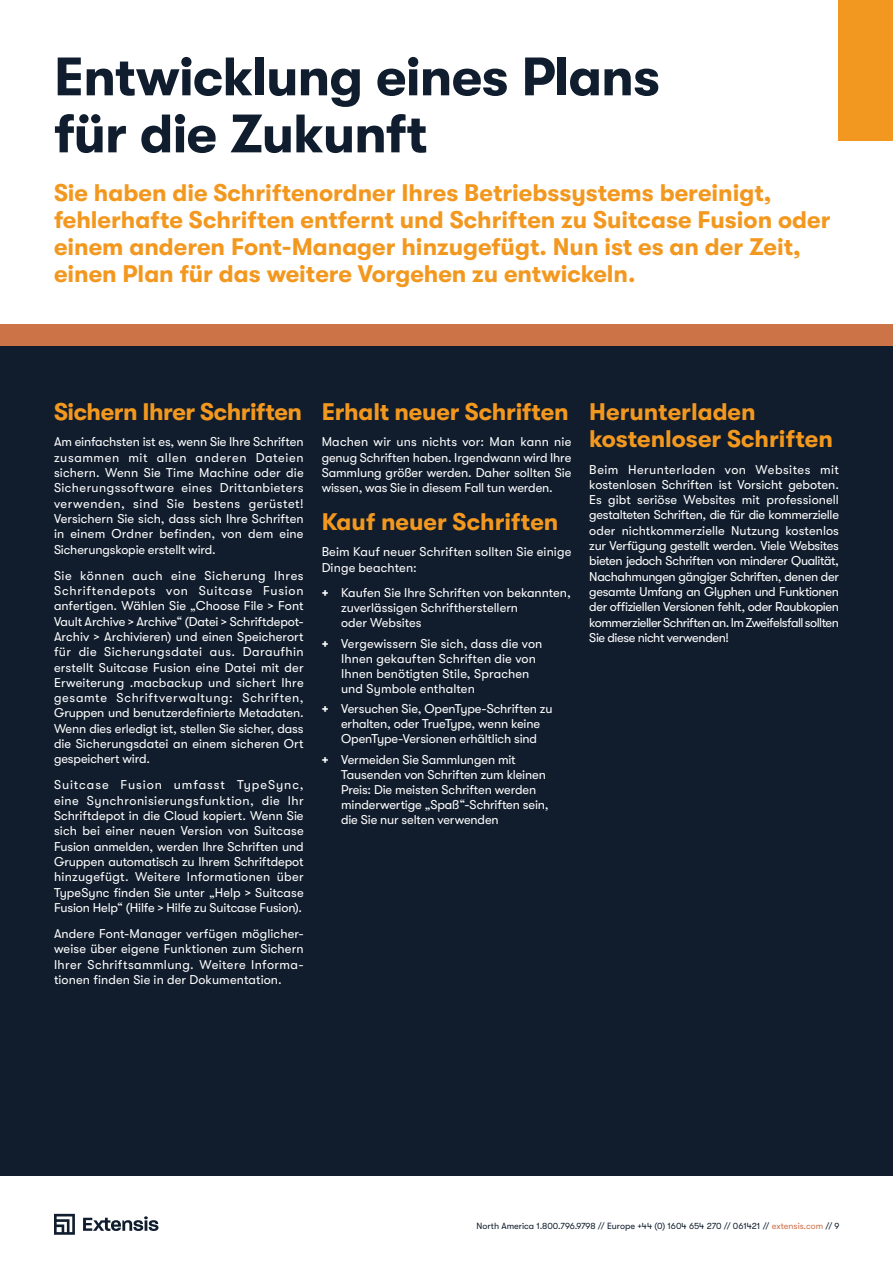
<style>
.page{position:relative;width:893px;height:1263px;background:#fff}
.page>*{position:absolute;margin:0;border:0;box-sizing:border-box;transform-origin:0 0}
.t1{font:700 54px/57px "GT Walsheim";letter-spacing:-.02em;color:#101d2e}
.t2{font:700 24px/27px "GT Walsheim";color:#f3981f}
.t3{font:700 24px "GT Walsheim";letter-spacing:-.02em;color:#f3981f}
.t4{font:12.75px/15.3px "GT Walsheim";letter-spacing:-.005em;color:#fff;text-align:justify}
.t5{font:9px "GT Walsheim";color:#101d2e}
.s1{font-weight:700}
.s2{color:#ce724b}
.s3{color:#111d2d}
</style>
<div class="page">
<div style="left:839px;top:0;width:54px;height:141px;background:#f29820"></div>
<svg style="left:54px;top:1214px;width:21px;height:21px"></svg>
<svg style="left:83px;top:1216px;width:75px;height:15px"></svg>
<div style="left:0;top:346px;width:893px;height:829px;background:#111d2d"></div>
<div style="left:0;top:324px;width:893px;height:22px;background:#cd7348"></div>
<h1 class="t1" style="left:54px;top:48px;width:607px">Entwicklung eines Plans für die Zukunft</h1>
<p class="t2" style="left:54px;top:179px;width:778px">Sie haben die Schriftenordner Ihres Betriebssystems bereinigt, fehlerhafte Schriften entfernt und Schriften zu Suitcase Fusion oder einem anderen Font-Manager hinzugefügt. Nun ist es an der Zeit, einen Plan für das weitere Vorgehen zu entwickeln.</p>
<h2 class="t3" style="left:54px;top:399px;width:250px">Sichern Ihrer Schriften</h2>
<p class="t4" style="left:54px;top:435px;width:251px">Am einfachsten ist es, wenn Sie Ihre Schriften zusammen mit allen anderen Dateien sichern. Wenn Sie Time Machine oder die Sicherungssoftware eines Drittanbieters verwenden, sind Sie bestens gerüstet!<br>Versichern Sie sich, dass sich Ihre Schriften in einem Ordner befinden, von dem eine Sicherungskopie erstellt wird.</p>
<p class="t4" style="left:54px;top:568px;width:251px">Sie können auch eine Sicherung Ihres Schriftendepots von Suitcase Fusion anfertigen. Wählen Sie „Choose File &gt; Font Vault Archive &gt; Archive“ (Datei &gt; Schriftdepot-Archiv &gt; Archivieren) und einen Speicherort für die Sicherungsdatei aus. Daraufhin erstellt Suitcase Fusion eine Datei mit der Erweiterung .macbackup und sichert Ihre gesamte Schriftverwaltung: Schriften, Gruppen und benutzerdefinierte Metadaten.<br>Wenn dies erledigt ist, stellen Sie sicher, dass die Sicherungsdatei an einem sicheren Ort gespeichert wird.</p>
<p class="t4" style="left:54px;top:777px;width:251px">Suitcase Fusion umfasst TypeSync, eine Synchronisierungsfunktion, die Ihr Schriftdepot in die Cloud kopiert. Wenn Sie sich bei einer neuen Version von Suitcase Fusion anmelden, werden Ihre Schriften und Gruppen automatisch zu Ihrem Schriftdepot hinzugefügt. Weitere Informationen über TypeSync finden Sie unter „Help &gt; Suitcase Fusion Help“ (Hilfe &gt; Hilfe zu Suitcase Fusion).</p>
<p class="t4" style="left:54px;top:926px;width:251px">Andere Font-Manager verfügen möglicher&shy;weise über eigene Funktionen zum Sichern Ihrer Schriftsammlung. Weitere Informa&shy;tionen finden Sie in der Dokumentation.</p>
<h2 class="t2" style="left:322px;top:399px;width:249px">Erhalt neuer Schriften</h2>
<p class="t4" style="left:322px;top:435px;width:251px">Machen wir uns nichts vor: Man kann nie genug Schriften haben. Irgendwann wird Ihre Sammlung größer werden. Daher sollten Sie wissen, was Sie in diesem Fall tun werden.</p>
<h2 class="t2" style="left:322px;top:508px;width:238px">Kauf neuer Schriften</h2>
<p class="t4" style="left:322px;top:544px;width:251px">Beim Kauf neuer Schriften sollten Sie einige<br>Dinge beachten:</p>
<p class="t4" style="left:341px;top:586px;width:231px;text-align:left;text-indent:-19px"><span class="s1">+</span> Kaufen Sie Ihre Schriften von bekannten, zuverlässigen Schriftherstellern<br>oder Websites</p>
<p class="t4" style="left:341px;top:636px;width:203px;text-align:left;text-indent:-19px"><span class="s1">+</span> Vergewissern Sie sich, dass die von<br>Ihnen gekauften Schriften die von<br>Ihnen benötigten Stile, Sprachen und Symbole enthalten</p>
<p class="t4" style="left:322px;top:701px;width:232px;text-align:center"><span class="s1">+</span> Versuchen Sie, OpenType-Schriften zu erhalten, oder TrueType, wenn keine<br>OpenType-Versionen erhältlich sind</p>
<p class="t4" style="left:341px;top:752px;width:209px;text-align:left;text-indent:-19px"><span class="s1">+</span> Vermeiden Sie Sammlungen mit Tausenden von Schriften zum kleinen Preis: Die meisten Schriften werden minderwertige „Spaß“-Schriften sein, die Sie nur selten verwenden</p>
<h2 class="t2" style="left:589px;top:399px;width:245px">Herunterladen kostenloser Schriften</h2>
<p class="t4" style="left:589px;top:462px;width:251px">Beim Herunterladen von Websites mit kostenlosen Schriften ist Vorsicht geboten.<br>Es gibt seriöse Websites mit professionell gestalteten Schriften, die für die kommerzielle oder nichtkommerzielle Nutzung kostenlos zur Verfügung gestellt werden. Viele Websites bieten jedoch Schriften von minderer Qualität, Nachahmungen gängiger Schriften, denen der gesamte Umfang an Glyphen und Funktionen der offiziellen Versionen fehlt, oder Raubkopien kommerzieller Schriften an. Im Zweifelsfall sollten Sie diese nicht verwenden!</p>
<p class="t5" style="left:476px;top:1221px;width:365px">North America 1.800.796.9798 // Europe +44 (0) 1604 654 270 // 061421 // <span class="s2">extensis.com</span> // <span class="s3">9</span></p>
</div>
